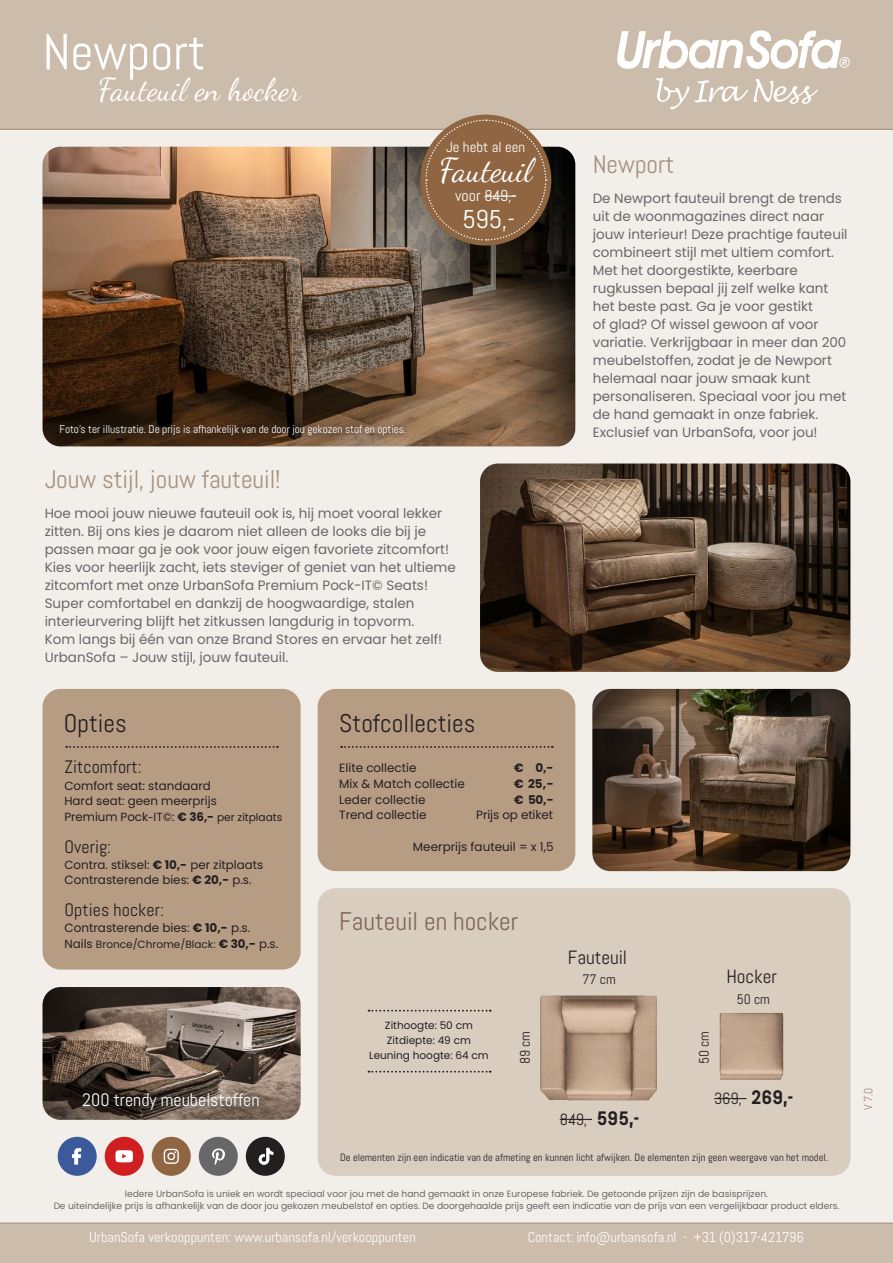
<style>
.page{position:relative;width:893px;height:1263px;background:#fff}
.page>*{position:absolute;margin:0;border:0;box-sizing:border-box;transform-origin:0 0}
.t1{font:51px "Abel";color:#fff}
.t2{font:33px "Dancing Script";color:#fff}
.t3{font:31.5px "Dancing Script";color:#fff}
.t4{font:25.65px "Abel";color:#fff}
.t5{font:25.5px "Abel";color:#a38e7a}
.t6{font:25.5px "Abel";color:#231f20}
.t7{font:25.5px "Abel";color:#7f6754}
.t8{font:19.2px "Abel";color:#231f20}
.t9{font:18px "Abel";letter-spacing:.005em;color:#231f20}
.t10{font:18px "Abel";color:#fff}
.t11{font:16.2px "Abel";letter-spacing:-.01em;color:#231f20}
.t12{font:15.6px "Abel";color:#fff}
.t13{font:14.55px "Abel";color:#fff}
.t14{font:14.4px "Abel";color:#fff}
.t15{font:13.8px "Abel";color:#231f20}
.t16{font:13.5px/18px "Poppins";color:#636366}
.t17{font:12px "Poppins";color:#231f20}
.t18{font:700 12px "Poppins";color:#231f20}
.t19{font:12px "Abel";color:#a38e7a}
.t20{font:11.85px/15.9px "Poppins";color:#231f20}
.t21{font:11.25px "Abel";letter-spacing:-.005em;color:#fff}
.t22{font:10.5px "Abel";color:#231f20}
.t23{font:10.5px/15px "Poppins";color:#231f20;text-align:center}
.t24{font:9.15px/11.6px "Poppins";color:#636366;text-align:center}
.s1{font-weight:700}
.s2{font-size:10.65px}
.s3{font-size:11.85px}
.s4{font-weight:700;font-size:11.85px}
.s5{font-family:"Abel Pro";font-weight:700;font-size:19.35px}
</style>
<div class="page">
<div style="left:0;top:130px;width:893px;height:1092px;background:#f2eeea"></div>
<div style="left:0;top:0;width:893px;height:129px;background:#ccbcab"></div>
<div style="left:0;top:1223px;width:893px;height:40px;background:#ccbcab"></div>
<img style="left:43px;top:147px;width:532px;height:299px">
<div style="left:43px;top:689px;width:258px;height:280px;background:#b79c84;border-radius:18px"></div>
<div style="left:318px;top:689px;width:257px;height:182px;background:#b79c84;border-radius:18px"></div>
<img style="left:592px;top:689px;width:258px;height:182px">
<div style="left:152px;top:1137px;width:39px;height:39px;background:#906642;border-radius:50%"></div>
<svg style="left:164px;top:1149px;width:15px;height:15px"></svg>
<div style="left:199px;top:1137px;width:39px;height:39px;background:#636366;border-radius:50%"></div>
<svg style="left:212px;top:1148px;width:13px;height:17px"></svg>
<div style="left:105px;top:1137px;width:39px;height:39px;background:#cf1f21;border-radius:50%"></div>
<svg style="left:116px;top:1150px;width:17px;height:12px"></svg>
<div style="left:58px;top:1137px;width:39px;height:39px;background:#3c599b;border-radius:50%"></div>
<svg style="left:72px;top:1148px;width:9px;height:16px"></svg>
<div style="left:246px;top:1137px;width:39px;height:39px;background:#231f20;border-radius:50%"></div>
<svg style="left:259px;top:1148px;width:14px;height:16px"></svg>
<img style="left:43px;top:987px;width:258px;height:133px">
<hr style="left:0;top:129px;width:893px;height:1px;background:#a38e7a">
<hr style="left:0;top:1222px;width:893px;height:2px;background:#a38e7a">
<svg style="left:66px;top:746px;width:212px;height:2px"></svg>
<div style="left:79px;top:1088px;width:191px;height:32px;background:#231f20;opacity:.75"></div>
<img style="left:480px;top:463px;width:370px;height:209px">
<div style="left:318px;top:888px;width:532px;height:288px;background:#d9cdc0;border-radius:18px"></div>
<hr style="left:714px;top:1098px;width:33px;height:1px;background:#231f20">
<hr style="left:560px;top:1119px;width:32px;height:1px;background:#231f20">
<svg style="left:656px;top:78px;width:162px;height:31px"></svg>
<svg style="left:617px;top:30px;width:233px;height:39px"></svg>
<img style="left:719px;top:1013px;width:65px;height:67px">
<img style="left:540px;top:995px;width:117px;height:106px">
<svg style="left:341px;top:746px;width:212px;height:2px"></svg>
<svg style="left:53px;top:418px;width:359px;height:25px;background:#4c3623"></svg>
<div style="left:420px;top:115px;width:131px;height:131px;background:#906642;border-radius:50%"></div>
<svg style="left:425px;top:119px;width:122px;height:122px"></svg>
<hr style="left:484px;top:196px;width:32px;height:1px;background:#fff">
<svg style="left:369px;top:1010px;width:122px;height:1px"></svg>
<svg style="left:369px;top:1071px;width:122px;height:1px"></svg>
<h1 class="t1" style="left:43px;top:20px;width:165px">Newport</h1>
<h3 class="t3" style="left:98px;top:71px;width:204px">Fauteuil en hocker</h3>
<p class="t13" style="left:446px;top:138px;width:81px">Je hebt al een</p>
<h2 class="t2" style="left:439px;top:150px;width:95px">Fauteuil</h2>
<p class="t12" style="left:455px;top:186px;width:62px">voor 849,-</p>
<h3 class="t4" style="left:462px;top:202px;width:54px">595,-</h3>
<p class="t21" style="left:60px;top:422px;width:348px">Foto’s ter illustratie. De prijs is afhankelijk van de door jou gekozen stof en opties.</p>
<h3 class="t5" style="left:45px;top:463px;width:237px">Jouw stijl, jouw fauteuil!</h3>
<p class="t16" style="left:45px;top:504px;width:413px">Hoe mooi jouw nieuwe fauteuil ook is, hij moet vooral lekker zitten. Bij ons kies je daarom niet alleen de looks die bij je passen maar ga je ook voor jouw eigen favoriete zitcomfort!<br>Kies voor heerlijk zacht, iets steviger of geniet van het ultieme zitcomfort met onze UrbanSofa Premium Pock-IT© Seats!<br>Super comfortabel en dankzij de hoogwaardige, stalen interieurvering blijft het zitkussen langdurig in topvorm.<br>Kom langs bij één van onze Brand Stores en ervaar het zelf!<br>UrbanSofa – Jouw stijl, jouw fauteuil.</p>
<h3 class="t5" style="left:593px;top:148px;width:83px">Newport</h3>
<p class="t16" style="left:593px;top:189px;width:256px">De Newport fauteuil brengt de trends uit de woonmagazines direct naar jouw interieur! Deze prachtige fauteuil combineert stijl met ultiem comfort.<br>Met het doorgestikte, keerbare rugkussen bepaal jij zelf welke kant het beste past. Ga je voor gestikt<br>of glad? Of wissel gewoon af voor variatie. Verkrijgbaar in meer dan 200 meubelstoffen, zodat je de Newport helemaal naar jouw smaak kunt personaliseren. Speciaal voor jou met de hand gemaakt in onze fabriek.<br>Exclusief van UrbanSofa, voor jou!</p>
<h3 class="t6" style="left:64px;top:707px;width:64px">Opties</h3>
<h3 class="t6" style="left:339px;top:707px;width:138px">Stofcollecties</h3>
<h3 class="t9" style="left:64px;top:755px;width:79px">Zitcomfort:</h3>
<p class="t20" style="left:64px;top:777px;width:219px">Comfort seat: standaard<br>Hard seat: geen meerprijs<br>Premium Pock-IT©: <span class="s1">€ 36,-</span> <span class="s2">per zitplaats</span></p>
<h3 class="t9" style="left:64px;top:835px;width:48px">Overig:</h3>
<p class="t20" style="left:64px;top:857px;width:200px">Contra. stiksel: <span class="s1">€ 10,-</span> per zitplaats</p>
<p class="t17" style="left:64px;top:873px;width:189px">Contrasterende <span class="s3">bies:</span> <span class="s4">€ 20,-</span> <span class="s3">p.s.</span></p>
<h3 class="t9" style="left:64px;top:898px;width:101px">Opties hocker:</h3>
<p class="t17" style="left:64px;top:921px;width:187px">Contrasterende bies: <span class="s1">€ 10,-</span> p.s.</p>
<p class="t23" style="left:64px;top:936px;width:215px"><span class="s3">Nails</span> Bronce/Chrome/Black: <span class="s4">€ 30,-</span> <span class="s3">p.s.</span></p>
<p class="t17" style="left:339px;top:761px;width:79px">Elite collectie</p>
<p class="t18" style="left:514px;top:761px;width:41px">€ 0,-</p>
<p class="t17" style="left:339px;top:777px;width:127px">Mix &amp; Match collectie</p>
<p class="t18" style="left:514px;top:777px;width:41px">€ 25,-</p>
<p class="t17" style="left:339px;top:792px;width:88px">Leder collectie</p>
<p class="t18" style="left:514px;top:792px;width:41px">€ 50,-</p>
<p class="t17" style="left:339px;top:808px;width:89px">Trend collectie</p>
<p class="t17" style="left:476px;top:808px;width:78px">Prijs op etiket</p>
<p class="t17" style="left:413px;top:840px;width:142px">Meerprijs fauteuil = x 1,5</p>
<h3 class="t7" style="left:339px;top:905px;width:180px">Fauteuil en hocker</h3>
<p class="t23" style="left:369px;top:1018px;width:121px">Zithoogte: 50 cm<br>Zitdiepte: 49 cm<br>Leuning hoogte: 64 cm</p>
<p class="t15" style="left:516px;top:1064px;width:35px;rotate:-90deg">89 cm</p>
<h3 class="t8" style="left:568px;top:945px;width:61px">Fauteuil</h3>
<p class="t15" style="left:583px;top:971px;width:35px">77 cm</p>
<h3 class="t10" style="left:82px;top:1088px;width:179px">200 trendy meubelstoffen</h3>
<p class="t11" style="left:560px;top:1109px;width:81px">849,- <span class="s5">595,-</span></p>
<h3 class="t8" style="left:726px;top:964px;width:52px">Hocker</h3>
<p class="t15" style="left:695px;top:1064px;width:35px;rotate:-90deg">50 cm</p>
<p class="t15" style="left:737px;top:990px;width:35px">50 cm</p>
<p class="t11" style="left:714px;top:1088px;width:81px">369,- <span class="s5">269,-</span></p>
<p class="t22" style="left:340px;top:1151px;width:489px">De elementen zijn een indicatie van de afmeting en kunnen licht afwijken. De elementen zijn geen weergave van het model.</p>
<p class="t24" style="left:53px;top:1188px;width:788px">Iedere UrbanSofa is uniek en wordt speciaal voor jou met de hand gemaakt in onze Europese fabriek. De getoonde prijzen zijn de basisprijzen.<br>De uiteindelijke prijs is afhankelijk van de door jou gekozen meubelstof en opties. De doorgehaalde prijs geeft een indicatie van de prijs van een vergelijkbaar product elders.</p>
<p class="t14" style="left:89px;top:1228px;width:328px">UrbanSofa verkooppunten: www.urbansofa.nl/verkooppunten</p>
<p class="t14" style="left:528px;top:1228px;width:277px">Contact: info@urbansofa.nl - +31 (0)317-421796</p>
<p class="t19" style="left:861px;top:1110px;width:24px;rotate:-90deg">V 7.0</p>
</div>
